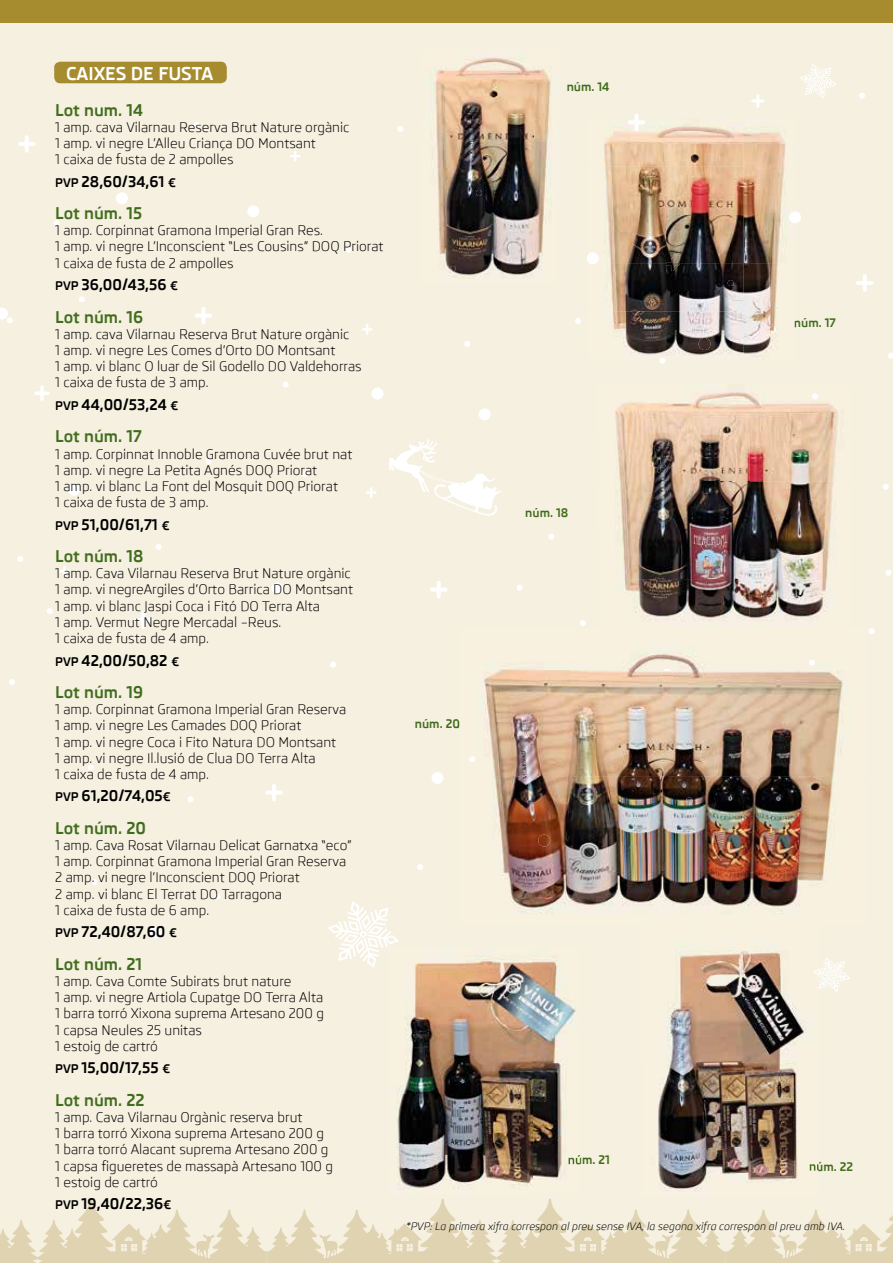
<style>
.page{position:relative;width:893px;height:1263px;background:#f5f0e0}
.page>*{position:absolute;margin:0;border:0;box-sizing:border-box;transform-origin:0 0}
.t1{font:700 18px "Skoda Pro";color:#fff}
.t2{font:700 16.5px "Skoda Pro";color:#426c1d}
.t3{font:700 15px "Skoda Pro";color:#000}
.t4{font:13.5px/16.2px "Skoda Pro";color:#000}
.t5{font:700 12px "Skoda Pro";color:#426c1d}
.t6{font:italic 10.5px "Skoda Pro";color:#000}
.s1{font-size:12px}
</style>
<div class="page">
<div style="left:587px;top:252px;width:12px;height:12px;background:#fff;border-radius:50%"></div>
<div style="left:68px;top:484px;width:12px;height:12px;background:#fff;border-radius:50%"></div>
<svg style="left:0;top:308px;width:13px;height:15px"></svg>
<div style="left:271px;top:583px;width:12px;height:12px;background:#fff;border-radius:50%"></div>
<div style="left:247px;top:205px;width:12px;height:12px;background:#fff;border-radius:50%"></div>
<svg style="left:888px;top:353px;width:5px;height:6px"></svg>
<svg style="left:47px;top:608px;width:6px;height:6px"></svg>
<svg style="left:9px;top:679px;width:6px;height:6px"></svg>
<svg style="left:92px;top:879px;width:6px;height:6px"></svg>
<svg style="left:187px;top:796px;width:6px;height:6px"></svg>
<svg style="left:208px;top:719px;width:6px;height:6px"></svg>
<svg style="left:330px;top:662px;width:6px;height:6px"></svg>
<svg style="left:214px;top:893px;width:6px;height:6px"></svg>
<svg style="left:417px;top:864px;width:6px;height:6px"></svg>
<svg style="left:886px;top:570px;width:6px;height:6px"></svg>
<svg style="left:580px;top:620px;width:6px;height:6px"></svg>
<svg style="left:869px;top:628px;width:6px;height:6px"></svg>
<svg style="left:88px;top:765px;width:6px;height:6px"></svg>
<svg style="left:883px;top:484px;width:6px;height:6px"></svg>
<svg style="left:575px;top:318px;width:6px;height:6px"></svg>
<svg style="left:464px;top:341px;width:6px;height:6px"></svg>
<svg style="left:302px;top:471px;width:6px;height:6px"></svg>
<svg style="left:346px;top:247px;width:6px;height:6px"></svg>
<svg style="left:859px;top:93px;width:6px;height:6px"></svg>
<svg style="left:206px;top:458px;width:6px;height:6px"></svg>
<svg style="left:517px;top:585px;width:6px;height:6px"></svg>
<svg style="left:283px;top:381px;width:6px;height:6px"></svg>
<svg style="left:397px;top:126px;width:6px;height:6px"></svg>
<svg style="left:54px;top:220px;width:6px;height:6px"></svg>
<svg style="left:17px;top:556px;width:6px;height:6px"></svg>
<svg style="left:96px;top:108px;width:6px;height:6px"></svg>
<svg style="left:79px;top:296px;width:6px;height:6px"></svg>
<svg style="left:194px;top:122px;width:6px;height:6px"></svg>
<svg style="left:156px;top:544px;width:6px;height:6px"></svg>
<svg style="left:141px;top:404px;width:6px;height:6px"></svg>
<svg style="left:548px;top:534px;width:6px;height:6px"></svg>
<div style="left:431px;top:772px;width:12px;height:12px;background:#fff;border-radius:50%"></div>
<div style="left:149px;top:927px;width:12px;height:12px;background:#fff;border-radius:50%"></div>
<div style="left:479px;top:408px;width:12px;height:12px;background:#fff;border-radius:50%"></div>
<div style="left:371px;top:387px;width:12px;height:12px;background:#fff;border-radius:50%"></div>
<div style="left:116px;top:192px;width:12px;height:12px;background:#fff;border-radius:50%"></div>
<div style="left:789px;top:211px;width:12px;height:12px;background:#fff;border-radius:50%"></div>
<svg style="left:290px;top:151px;width:11px;height:11px"></svg>
<svg style="left:195px;top:307px;width:17px;height:17px"></svg>
<svg style="left:751px;top:94px;width:14px;height:14px"></svg>
<svg style="left:18px;top:135px;width:18px;height:18px"></svg>
<svg style="left:135px;top:611px;width:17px;height:18px"></svg>
<svg style="left:265px;top:784px;width:18px;height:17px"></svg>
<svg style="left:430px;top:581px;width:17px;height:17px"></svg>
<svg style="left:59px;top:566px;width:11px;height:11px"></svg>
<svg style="left:366px;top:487px;width:11px;height:11px"></svg>
<svg style="left:362px;top:324px;width:11px;height:11px"></svg>
<svg style="left:634px;top:114px;width:5px;height:4px"></svg>
<svg style="left:856px;top:274px;width:18px;height:18px"></svg>
<svg style="left:34px;top:385px;width:16px;height:16px"></svg>
<div style="left:54px;top:62px;width:173px;height:21px;background:#a78c2f;border-radius:6px"></div>
<svg style="left:0;top:1199px;width:893px;height:64px"></svg>
<img style="left:433px;top:57px;width:118px;height:222px">
<svg style="left:534px;top:119px;width:6px;height:6px"></svg>
<svg style="left:476px;top:190px;width:6px;height:6px"></svg>
<svg style="left:450px;top:266px;width:6px;height:6px"></svg>
<svg style="left:508px;top:221px;width:11px;height:11px"></svg>
<img style="left:604px;top:122px;width:191px;height:237px">
<svg style="left:728px;top:280px;width:6px;height:6px"></svg>
<svg style="left:659px;top:358px;width:6px;height:6px"></svg>
<svg style="left:667px;top:190px;width:6px;height:6px"></svg>
<svg style="left:770px;top:327px;width:6px;height:6px"></svg>
<svg style="left:698px;top:338px;width:12px;height:12px"></svg>
<svg style="left:789px;top:211px;width:6px;height:12px"></svg>
<svg style="left:666px;top:258px;width:13px;height:13px"></svg>
<img style="left:628px;top:118px;width:17px;height:13px">
<img style="left:615px;top:384px;width:223px;height:236px">
<svg style="left:812px;top:393px;width:6px;height:6px"></svg>
<svg style="left:809px;top:499px;width:6px;height:6px"></svg>
<svg style="left:762px;top:595px;width:6px;height:6px"></svg>
<svg style="left:755px;top:447px;width:6px;height:6px"></svg>
<svg style="left:651px;top:579px;width:6px;height:6px"></svg>
<svg style="left:701px;top:539px;width:12px;height:12px"></svg>
<svg style="left:652px;top:459px;width:13px;height:13px"></svg>
<img style="left:484px;top:653px;width:359px;height:261px">
<svg style="left:809px;top:660px;width:6px;height:6px"></svg>
<svg style="left:686px;top:797px;width:6px;height:6px"></svg>
<svg style="left:469px;top:756px;width:6px;height:6px"></svg>
<svg style="left:538px;top:834px;width:12px;height:12px"></svg>
<svg style="left:661px;top:669px;width:12px;height:12px"></svg>
<img style="left:397px;top:959px;width:183px;height:229px">
<svg style="left:569px;top:1155px;width:11px;height:9px"></svg>
<img style="left:658px;top:950px;width:152px;height:241px">
<svg style="left:810px;top:1164px;width:8px;height:7px"></svg>
<svg style="left:389px;top:439px;width:113px;height:77px"></svg>
<svg style="left:328px;top:901px;width:71px;height:67px"></svg>
<svg style="left:813px;top:957px;width:37px;height:35px"></svg>
<svg style="left:800px;top:64px;width:37px;height:34px"></svg>
<div style="left:0;top:0;width:893px;height:23px;background:#a78c2f"></div>
<h1 class="t1" style="left:66px;top:63px;width:149px">CAIXES DE FUSTA</h1>
<p class="t2" style="left:55px;top:100px;width:89px">Lot num. 14</p>
<p class="t4" style="left:55px;top:119px;width:296px">1 amp. cava Vilarnau Reserva Brut Nature orgànic<br>1 amp. vi negre L’Alleu Criança DO Montsant<br>1 caixa de fusta de 2 ampolles</p>
<p class="t3" style="left:55px;top:173px;width:122px"><span class="s1">PVP</span> 28,60/34,61 <span class="s1">€</span></p>
<p class="t2" style="left:55px;top:204px;width:88px">Lot núm. 15</p>
<p class="t4" style="left:55px;top:222px;width:330px">1 amp. Corpinnat Gramona Imperial Gran Res.<br>1 amp. vi negre L’Inconscient “Les Cousins” DOQ Priorat<br>1 caixa de fusta de 2 ampolles</p>
<p class="t3" style="left:55px;top:276px;width:124px"><span class="s1">PVP</span> 36,00/43,56 <span class="s1">€</span></p>
<p class="t2" style="left:55px;top:307px;width:89px">Lot núm. 16</p>
<p class="t4" style="left:55px;top:326px;width:308px">1 amp. cava Vilarnau Reserva Brut Nature orgànic<br>1 amp. vi negre Les Comes d’Orto DO Montsant<br>1 amp. vi blanc O luar de Sil Godello DO Valdehorras 1 caixa de fusta de 3 amp.</p>
<p class="t3" style="left:55px;top:396px;width:125px"><span class="s1">PVP</span> 44,00/53,24 <span class="s1">€</span></p>
<p class="t2" style="left:55px;top:427px;width:88px">Lot núm. 17</p>
<p class="t4" style="left:55px;top:446px;width:299px">1 amp. Corpinnat Innoble Gramona Cuvée brut nat 1 amp. vi negre La Petita Agnés DOQ Priorat<br>1 amp. vi blanc La Font del Mosquit DOQ Priorat<br>1 caixa de fusta de 3 amp.</p>
<p class="t3" style="left:55px;top:515px;width:116px"><span class="s1">PVP</span> 51,00/61,71 <span class="s1">€</span></p>
<p class="t2" style="left:55px;top:546px;width:90px">Lot núm. 18</p>
<p class="t4" style="left:55px;top:565px;width:299px">1 amp. Cava Vilarnau Reserva Brut Nature orgànic 1 amp. vi negreArgiles d’Orto Barrica DO Montsant 1 amp. vi blanc Jaspi Coca i Fitó DO Terra Alta<br>1 amp. Vermut Negre Mercadal –Reus.<br>1 caixa de fusta de 4 amp.</p>
<p class="t3" style="left:55px;top:651px;width:125px"><span class="s1">PVP</span> 42,00/50,82 <span class="s1">€</span></p>
<p class="t2" style="left:55px;top:682px;width:89px">Lot núm. 19</p>
<p class="t4" style="left:55px;top:701px;width:293px">1 amp. Corpinnat Gramona Imperial Gran Reserva 1 amp. vi negre Les Camades DOQ Priorat<br>1 amp. vi negre Coca i Fito Natura DO Montsant<br>1 amp. vi negre Il.lusió de Clua DO Terra Alta<br>1 caixa de fusta de 4 amp.</p>
<p class="t3" style="left:55px;top:787px;width:117px"><span class="s1">PVP</span> 61,20/74,05<span class="s1">€</span></p>
<p class="t2" style="left:55px;top:818px;width:92px">Lot núm. 20</p>
<p class="t4" style="left:55px;top:837px;width:298px">1 amp. Cava Rosat Vilarnau Delicat Garnatxa “eco” 1 amp. Corpinnat Gramona Imperial Gran Reserva 2 amp. vi negre l’Inconscient DOQ Priorat<br>2 amp. vi blanc El Terrat DO Tarragona<br>1 caixa de fusta de 6 amp.</p>
<p class="t3" style="left:55px;top:923px;width:123px"><span class="s1">PVP</span> 72,40/87,60 <span class="s1">€</span></p>
<p class="t2" style="left:55px;top:954px;width:88px">Lot núm. 21</p>
<p class="t4" style="left:55px;top:973px;width:270px">1 amp. Cava Comte Subirats brut nature<br>1 amp. vi negre Artiola Cupatge DO Terra Alta 1 barra torró Xixona suprema Artesano 200 g 1 capsa Neules 25 unitas<br>1 estoig de cartró</p>
<p class="t3" style="left:55px;top:1059px;width:116px"><span class="s1">PVP</span> 15,00/17,55 <span class="s1">€</span></p>
<p class="t2" style="left:55px;top:1090px;width:91px">Lot núm. 22</p>
<p class="t4" style="left:55px;top:1109px;width:279px">1 amp. Cava Vilarnau Orgànic reserva brut<br>1 barra torró Xixona suprema Artesano 200 g<br>1 barra torró Alacant suprema Artesano 200 g 1 capsa figueretes de massapà Artesano 100 g 1 estoig de cartró</p>
<p class="t3" style="left:55px;top:1195px;width:117px"><span class="s1">PVP</span> 19,40/22,36<span class="s1">€</span></p>
<p class="t5" style="left:567px;top:80px;width:44px">núm. 14</p>
<p class="t5" style="left:525px;top:506px;width:45px">núm. 18</p>
<p class="t5" style="left:415px;top:717px;width:47px">núm. 20</p>
<p class="t5" style="left:568px;top:1153px;width:44px">núm. 21</p>
<p class="t5" style="left:794px;top:316px;width:43px">núm. 17</p>
<p class="t5" style="left:809px;top:1159px;width:46px">núm. 22</p>
<p class="t6" style="left:406px;top:1220px;width:441px">*PVP: La primera xifra correspon al preu sense IVA, la segona xifra correspon al preu amb IVA.</p>
</div>
